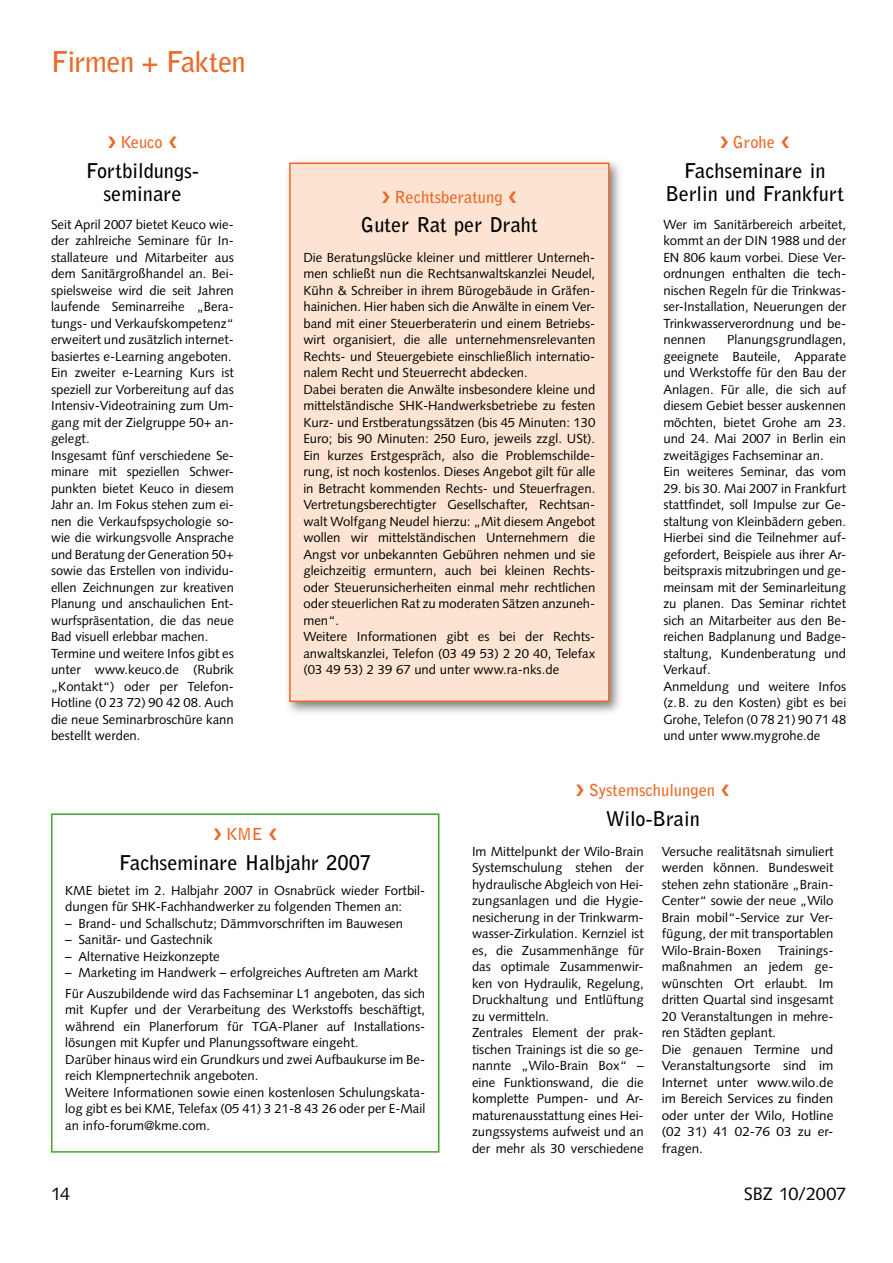
<style>
.page{position:relative;width:893px;height:1263px;background:#fff}
.page>*{position:absolute;margin:0;border:0;box-sizing:border-box;transform-origin:0 0}
.t1{font:700 28.5px "Bell Gothic Std";letter-spacing:-.025em;color:#eb6a28}
.t2{font:700 20.25px/23.2px "Bell Gothic Std";color:#000;text-align:center}
.t3{font:18px "Syntax LT Std";letter-spacing:-.01em;color:#000}
.t4{font:700 16.5px "Bell Gothic Std";color:#eb6a28}
.t5{font:13.2px/16.5px "Syntax LT Std";color:#000}
</style>
<div class="page">
<div style="left:283px;top:155px;width:342px;height:561px;background:#000;opacity:.5"></div>
<div style="left:290px;top:163px;width:319px;height:538px;background:#fde4d2"></div>
<div style="left:289px;top:163px;width:321px;height:539px;border:2px solid #eb6a28"></div>
<div style="left:51px;top:813px;width:388px;height:339px;border:2px solid #42a62a"></div>
<h1 class="t1" style="left:51px;top:45px;width:196px">Firmen + Fakten</h1>
<p class="t4" style="left:108px;top:132px;width:71px">❯ Keuco ❮</p>
<h2 class="t2" style="left:86px;top:159px;width:113px">Fortbildungs&shy;seminare</h2>
<p class="t5" style="left:51px;top:216px;width:184px">Seit April 2007 bietet Keuco wie&shy;der zahlreiche Seminare für In&shy;stallateure und Mitarbeiter aus dem Sanitärgroßhandel an. Bei&shy;spielsweise wird die seit Jahren laufende Seminarreihe „Bera&shy;tungs- und Verkaufskompetenz“ erweitert und zusätzlich internet&shy;basiertes e-Learning angeboten.<br>Ein zweiter e-Learning Kurs ist speziell zur Vorbereitung auf das<br>Intensiv-Videotraining zum Um&shy;gang mit der Zielgruppe 50+ an&shy;gelegt.<br>Insgesamt fünf verschiedene Se&shy;minare mit speziellen Schwer&shy;punkten bietet Keuco in diesem<br>Jahr an. Im Fokus stehen zum ei&shy;nen die Verkaufspsychologie so&shy;wie die wirkungsvolle Ansprache und Beratung der Generation 50+ sowie das Erstellen von individu&shy;ellen Zeichnungen zur kreativen<br>Planung und anschaulichen Ent&shy;wurfspräsentation, die das neue<br>Bad visuell erlebbar machen.<br>Termine und weitere Infos gibt es unter www.keuco.de (Rubrik „Kontakt“) oder per Telefon-<br>Hotline (0 23 72) 90 42 08. Auch die neue Seminarbroschüre kann bestellt werden.</p>
<p class="t4" style="left:382px;top:187px;width:137px">❯ Rechtsberatung ❮</p>
<h2 class="t2" style="left:361px;top:213px;width:178px">Guter Rat per Draht</h2>
<p class="t5" style="left:303px;top:249px;width:293px">Die Beratungslücke kleiner und mittlerer Unterneh&shy;men schließt nun die Rechtsanwaltskanzlei Neudel, Kühn &amp; Schreiber in ihrem Bürogebäude in Gräfen&shy;hainichen. Hier haben sich die Anwälte in einem Ver&shy;band mit einer Steuerberaterin und einem Betriebs&shy;wirt organisiert, die alle unternehmensrelevanten Rechts- und Steuergebiete einschließlich internatio&shy;nalem Recht und Steuerrecht abdecken.<br>Dabei beraten die Anwälte insbesondere kleine und mittelständische SHK-Handwerksbetriebe zu festen Kurz- und Erstberatungssätzen (bis 45 Minuten: 130<br>Euro; bis 90 Minuten: 250 Euro, jeweils zzgl. USt).<br>Ein kurzes Erstgespräch, also die Problemschilde&shy;rung, ist noch kostenlos. Dieses Angebot gilt für alle in Betracht kommenden Rechts- und Steuerfragen.<br>Vertretungsberechtigter Gesellschafter, Rechtsan&shy;walt Wolfgang Neudel hierzu: „Mit diesem Angebot wollen wir mittelständischen Unternehmern die Angst vor unbekannten Gebühren nehmen und sie gleichzeitig ermuntern, auch bei kleinen Rechts&shy;oder Steuerunsicherheiten einmal mehr rechtlichen oder steuerlichen Rat zu moderaten Sätzen anzuneh&shy;men“.<br>Weitere Informationen gibt es bei der Rechts&shy;anwaltskanzlei, Telefon (03 49 53) 2 20 40, Telefax (03 49 53) 2 39 67 und unter www.ra-nks.de</p>
<p class="t4" style="left:720px;top:132px;width:71px">❯ Grohe ❮</p>
<h2 class="t2" style="left:665px;top:159px;width:180px">Fachseminare in<br>Berlin und Frankfurt</h2>
<p class="t5" style="left:663px;top:216px;width:184px;text-align:justify">Wer im Sanitärbereich arbeitet, kommt an der DIN 1988 und der EN 806 kaum vorbei. Diese Ver&shy;ordnungen enthalten die tech&shy;nischen Regeln für die Trinkwas&shy;ser-Installation, Neuerungen der Trinkwasserverordnung und be&shy;nennen</p>
<p class="t5" style="left:663px;top:331px;width:184px;text-indent:64px">Planungsgrundlagen, geeignete Bauteile, Apparate und Werkstoffe für den Bau der<br>Anlagen. Für alle, die sich auf diesem Gebiet besser auskennen möchten, bietet Grohe am 23. und 24. Mai 2007 in Berlin ein zweitägiges Fachseminar an.<br>Ein weiteres Seminar, das vom</p>
<p class="t5" style="left:663px;top:480px;width:184px">29. bis 30. Mai 2007 in Frankfurt stattfindet, soll Impulse zur Ge&shy;staltung von Kleinbädern geben.<br>Hierbei sind die Teilnehmer auf&shy;gefordert, Beispiele aus ihrer Ar&shy;beitspraxis mitzubringen und ge&shy;meinsam mit der Seminarleitung zu planen. Das Seminar richtet sich an Mitarbeiter aus den Be&shy;reichen Badplanung und Badge&shy;staltung, Kundenberatung und<br>Verkauf.<br>Anmeldung und weitere Infos (z.B. zu den Kosten) gibt es bei<br>Grohe, Telefon (0 78 21) 90 71 48 und unter www.mygrohe.de</p>
<p class="t4" style="left:213px;top:824px;width:65px">❯ KME ❮</p>
<h2 class="t2" style="left:119px;top:851px;width:254px">Fachseminare Halbjahr 2007</h2>
<p class="t5" style="left:65px;top:882px;width:361px">KME bietet im 2. Halbjahr 2007 in Osnabrück wieder Fortbil&shy;dungen für SHK-Fachhandwerker zu folgenden Themen an:</p>
<p class="t5" style="left:65px;top:915px;width:339px">– Brand- und Schallschutz; Dämmvorschriften im Bauwesen</p>
<p class="t5" style="left:65px;top:931px;width:149px">– Sanitär- und Gastechnik</p>
<p class="t5" style="left:65px;top:948px;width:156px">– Alternative Heizkonzepte</p>
<p class="t5" style="left:65px;top:962px;width:361px;line-height:20.7px">– Marketing im Handwerk – erfolgreiches Auftreten am Markt<br>Für Auszubildende wird das Fachseminar L1 angeboten, das sich</p>
<p class="t5" style="left:65px;top:1002px;width:361px">mit Kupfer und der Verarbeitung des Werkstoffs beschäftigt, während ein Planerforum für TGA-Planer auf Installations&shy;lösungen mit Kupfer und Planungssoftware eingeht.<br>Darüber hinaus wird ein Grundkurs und zwei Aufbaukurse im Be&shy;reich Klempnertechnik angeboten.<br>Weitere Informationen sowie einen kostenlosen Schulungskata&shy;log gibt es bei KME, Telefax (05 41) 3 21-8 43 26 oder per E-Mail an info-forum@kme.com.</p>
<p class="t4" style="left:576px;top:780px;width:155px">❯ Systemschulungen ❮</p>
<h2 class="t2" style="left:606px;top:807px;width:96px">Wilo-Brain</h2>
<p class="t5" style="left:472px;top:843px;width:173px">Im Mittelpunkt der Wilo-Brain<br>Systemschulung stehen der hydraulische Abgleich von Hei&shy;zungsanlagen und die Hygie&shy;nesicherung in der Trinkwarm&shy;wasser-Zirkulation. Kernziel ist es, die Zusammenhänge für das optimale Zusammenwir&shy;ken von Hydraulik, Regelung,<br>Druckhaltung und Entlüftung zu vermitteln.<br>Zentrales Element der prak&shy;tischen Trainings ist die so ge&shy;nannte „Wilo-Brain Box“ – eine Funktionswand, die die komplette Pumpen- und Ar&shy;maturenausstattung eines Hei&shy;zungssystems aufweist und an der mehr als 30 verschiedene</p>
<p class="t5" style="left:662px;top:843px;width:173px;text-align:justify">Versuche realitätsnah simuliert werden können. Bundesweit stehen zehn stationäre „Brain-Center“ sowie der neue „Wilo Brain mobil“-Service zur Ver&shy;fügung, der mit transportablen Wilo-Brain-Boxen</p>
<p class="t5" style="left:662px;top:942px;width:173px;text-indent:117px">Trainings&shy;maßnahmen an jedem ge&shy;wünschten Ort erlaubt. Im dritten Quartal sind insgesamt<br>20 Veranstaltungen in mehre&shy;ren Städten geplant.<br>Die genauen Termine und<br>Veranstaltungsorte sind im<br>Internet unter www.wilo.de im Bereich Services zu finden oder unter der Wilo, Hotline (02 31) 41 02-76 03 zu er&shy;fragen.</p>
<h3 class="t3" style="left:51px;top:1183px;width:21px">14</h3>
<h3 class="t3" style="left:744px;top:1183px;width:104px">SBZ 10/2007</h3>
</div>
